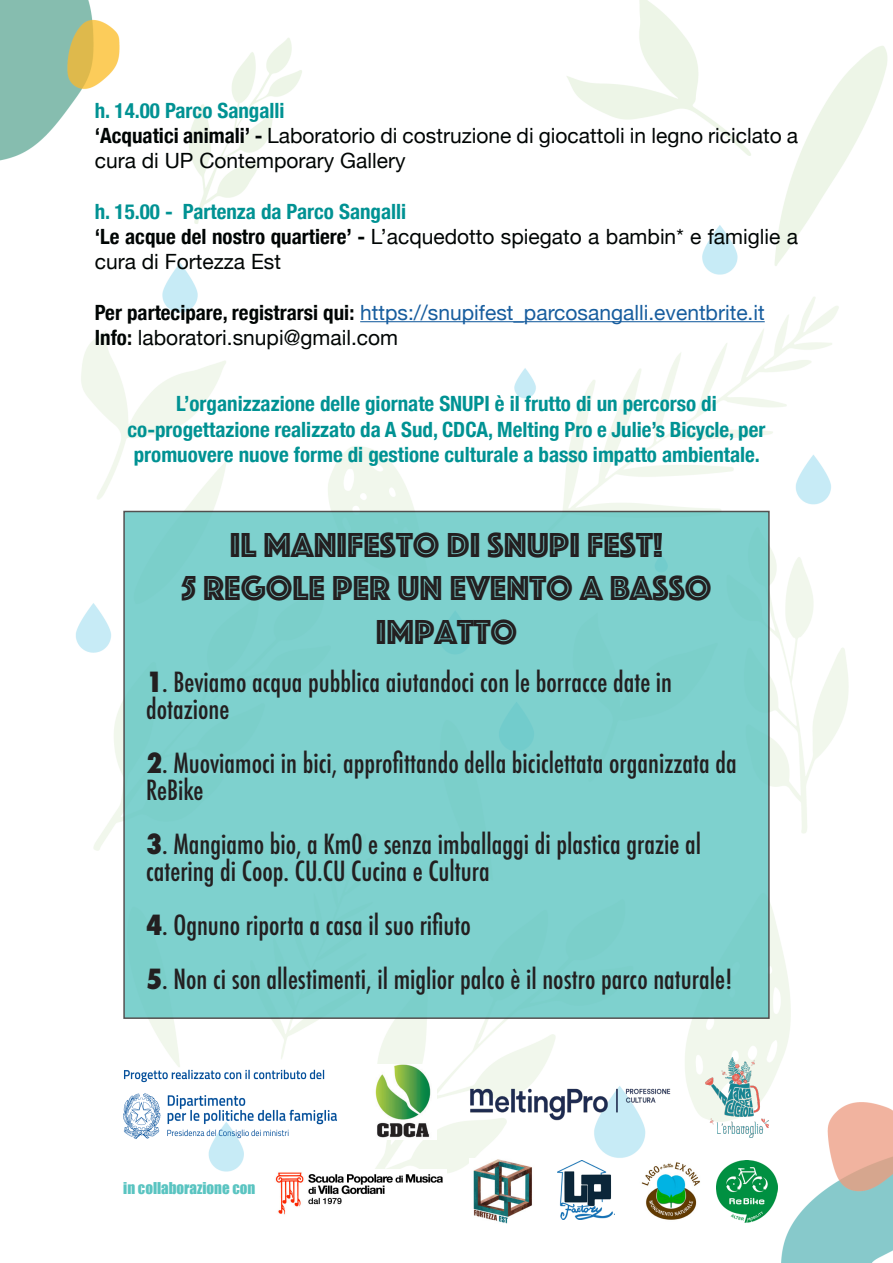
<style>
.page{position:relative;width:893px;height:1263px;background:#fff}
.page>*{position:absolute;margin:0;border:0;box-sizing:border-box;transform-origin:0 0}
.t1{font:36px/43.2px "Phosphate Inline";color:#231f20;text-align:center}
.t2{font:500 condensed 27px/27px "Futura";color:#231f20}
.t3{font:700 condensed 21px/25.2px "Helvetica Neue";color:#009293}
.t4{font:21px/25.2px "Helvetica Neue";color:#000504}
.t5{font:21px "Helvetica Neue";color:#175d9e}
.t6{font:15px "Impact";color:#5ac4c1}
.s1{font-weight:700;font-stretch:condensed}
.s2{font-weight:700;font-stretch:condensed;color:#000504}
.s3{font-weight:800}
</style>
<div class="page">
<img style="left:0;top:0;width:893px;height:1263px">
<hr style="left:360px;top:321px;width:405px;height:1px;background:#175d9e">
<div style="left:124px;top:511px;width:645px;height:507px;background:#7ed1ce"></div>
<img style="left:123px;top:1067px;width:214px;height:72px">
<img style="left:705px;top:1057px;width:63px;height:80px">
<img style="left:273px;top:1169px;width:174px;height:48px">
<img style="left:470px;top:1158px;width:64px;height:67px">
<img style="left:372px;top:1064px;width:64px;height:75px">
<img style="left:469px;top:1082px;width:202px;height:39px">
<img style="left:557px;top:1160px;width:58px;height:59px">
<img style="left:639px;top:1159px;width:63px;height:62px">
<img style="left:716px;top:1161px;width:61px;height:61px">
<p class="t3" style="left:95px;top:96px;width:191px">h. 14.00 Parco Sangalli</p>
<p class="t4" style="left:95px;top:124px;width:705px"><span class="s1">‘Acquatici animali’ -</span> Laboratorio di costruzione di giocattoli in legno riciclato a cura di UP Contemporary Gallery</p>
<p class="t3" style="left:95px;top:197px;width:313px">h. 15.00 - Partenza da Parco Sangalli</p>
<p class="t4" style="left:95px;top:225px;width:705px"><span class="s1">‘Le acque del nostro quartiere’ -</span> L’acquedotto spiegato a bambin* e famiglie a cura di Fortezza Est</p>
<p class="t5" style="left:95px;top:297px;width:671px"><span class="s2">Per partecipare, registrarsi qui:</span> https://snupifest_parcosangalli.eventbrite.it</p>
<p class="t4" style="left:95px;top:326px;width:305px"><span class="s1">Info:</span> laboratori.snupi@gmail.com</p>
<p class="t3" style="left:176px;top:390px;width:542px">L’organizzazione delle giornate SNUPI è il frutto di un percorso di</p>
<p class="t3" style="left:128px;top:415px;width:639px">co-progettazione realizzato da A Sud, CDCA, Melting Pro e Julie’s Bicycle, per promuovere nuove forme di gestione culturale a basso impatto ambientale.</p>
<p class="t1" style="left:230px;top:522px;width:435px">IL MANIFESTO DI SNUPI FEST!</p>
<p class="t1" style="left:181px;top:565px;width:532px">5 REGOLE PER UN EVENTO A BASSO<br>IMPATTO</p>
<p class="t2" style="left:146px;top:668px;width:528px"><span class="s3">1</span>. Beviamo acqua pubblica aiutandoci con le borracce date in dotazione</p>
<p class="t2" style="left:146px;top:749px;width:592px"><span class="s3">2</span>. Muoviamoci in bici, approfittando della biciclettata organizzata da<br>ReBike</p>
<p class="t2" style="left:146px;top:830px;width:557px"><span class="s3">3</span>. Mangiamo bio, a Km0 e senza imballaggi di plastica grazie al catering di Coop. CU.CU Cucina e Cultura</p>
<p class="t2" style="left:146px;top:911px;width:326px"><span class="s3">4</span>. Ognuno riporta a casa il suo rifiuto</p>
<p class="t2" style="left:146px;top:965px;width:588px"><span class="s3">5</span>. Non ci son allestimenti, il miglior palco è il nostro parco naturale!</p>
<p class="t6" style="left:123px;top:1177px;width:133px">in collaborazione con</p>
</div>
